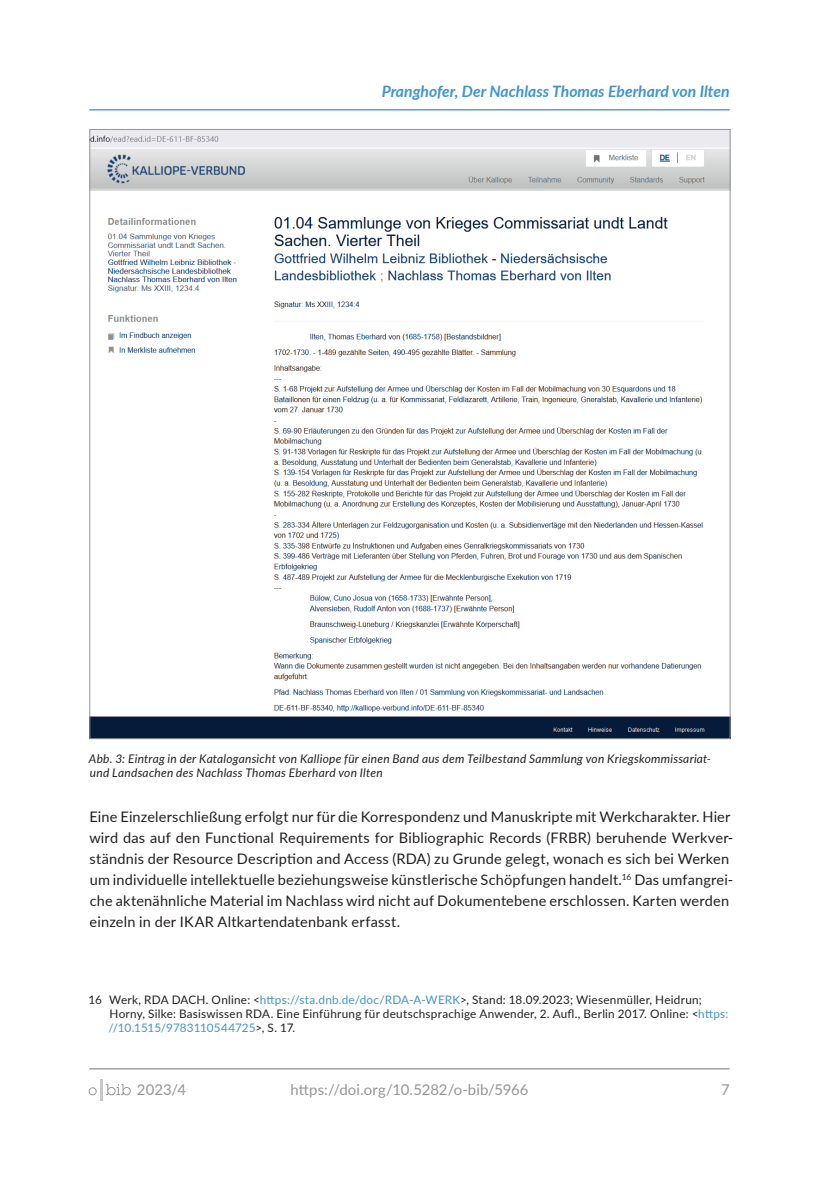
<style>
.page{position:relative;width:819px;height:1191px;background:#fff}
.page>*{position:absolute;margin:0;border:0;box-sizing:border-box;transform-origin:0 0}
.t1{font:italic 700 15.75px "Lato";color:#4194d0}
.t2{font:14.88px "Lato";letter-spacing:.01em;color:#939598}
.t3{font:14.53px/21px "Lato";letter-spacing:.015em;color:#231f20}
.t4{font:italic 11.9px/14px "Lato";letter-spacing:.02em;color:#231f20}
.t5{font:11.72px/14px "Lato";letter-spacing:.02em;color:#231f20}
.s1{color:#4194d0}
</style>
<div class="page">
<hr style="left:89px;top:109px;width:640px;height:1px;background:#4194d0">
<hr style="left:89px;top:1068px;width:640px;height:1px;background:#939598">
<hr style="left:100px;top:1079px;width:3px;height:21px;background:#c7c8ca">
<svg style="left:89px;top:1087px;width:8px;height:8px"></svg>
<svg style="left:106px;top:1084px;width:25px;height:11px"></svg>
<img style="left:91px;top:131px;width:637px;height:606px">
<p class="t1" style="left:381px;top:80px;width:349px">Pranghofer, Der Nachlass Thomas Eberhard von Ilten</p>
<p class="t4" style="left:89px;top:751px;width:623px">Abb. 3: Eintrag in der Katalogansicht von Kalliope für einen Band aus dem Teilbestand Sammlung von Kriegskommissariat&shy;und Landsachen des Nachlass Thomas Eberhard von Ilten</p>
<p class="t3" style="left:89px;top:806px;width:645px">Eine Einzelerschließung erfolgt nur für die Korrespondenz und Manuskripte mit Werkcharakter. Hier wird das auf den Functional Requirements for Bibliographic Records (FRBR) beruhende Werkver&shy;ständnis der Resource Description and Access (RDA) zu Grunde gelegt, wonach es sich bei Werken um individuelle intellektuelle beziehungsweise künstlerische Schöpfungen handelt.<sup>16</sup> Das umfangrei&shy;che aktenähnliche Material im Nachlass wird nicht auf Dokumentebene erschlossen. Karten werden einzeln in der IKAR Altkartendatenbank erfasst.</p>
<p class="t5" style="left:108px;top:992px;width:621px;text-indent:-20px">16 Werk, RDA DACH. Online: &lt;<span class="s1">https://sta.dnb.de/doc/RDA-A-WERK</span>&gt;, Stand: 18.09.2023; Wiesenmüller, Heidrun;<br>Horny, Silke: Basiswissen RDA. Eine Einführung für deutschsprachige Anwender, 2. Aufl., Berlin 2017. Online: &lt;<span class="s1">https: //10.1515/9783110544725</span>&gt;, S. 17.</p>
<p class="t2" style="left:137px;top:1079px;width:51px">2023/4</p>
<p class="t2" style="left:290px;top:1078px;width:240px">https://doi.org/10.5282/o-bib/5966</p>
<p class="t2" style="left:721px;top:1079px;width:10px">7</p>
</div>
